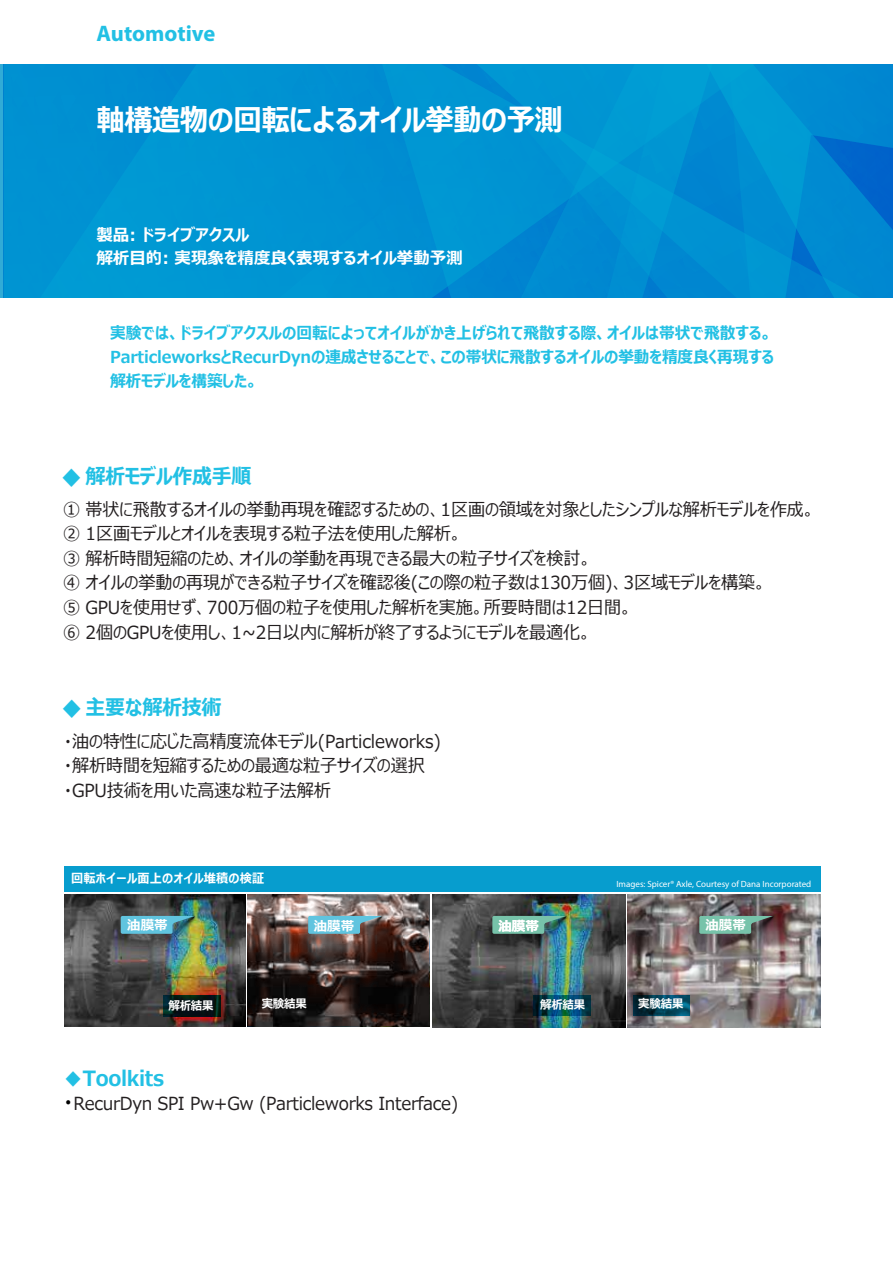
<style>
.page{position:relative;width:893px;height:1263px;background:#fff}
.page>*{position:absolute;margin:0;border:0;box-sizing:border-box;transform-origin:0 0}
.t1{font:700 30px "Meiryo UI";letter-spacing:-.02em;color:#fff;scale:.95 1}
.t2{font:700 22.5px "Myriad Pro";color:#22c0e4}
.t3{font:700 21px "Meiryo UI";letter-spacing:-.015em;color:#22c0e4;scale:.95 1}
.t4{font:18px/24.6px "Meiryo UI";letter-spacing:-.01em;color:#231f20;scale:.95 1}
.t5{font:700 16.5px/24px "Meiryo UI";letter-spacing:-.01em;color:#22c0e4;scale:.95 1}
.t6{font:700 16.5px/22.5px "Meiryo UI";color:#fff}
.t7{font:700 13.5px "Meiryo UI";color:#fff}
.t8{font:700 12.9px "Meiryo UI";letter-spacing:.01em;color:#fff;scale:.95 1}
.t9{font:700 12px "Meiryo UI";letter-spacing:-.01em;color:#fff;scale:.95 1}
.t10{font:9px "Myriad Pro";color:#fff}
.s1{font-style:inherit}
.s2{font-family:"Nanum Gothic";font-weight:300}
.s3{font-weight:700;font-size:21px;color:#000}
</style>
<div class="page">
<svg style="left:4px;top:64px;width:889px;height:234px;background:#0090d1"></svg>
<img style="left:64px;top:894px;width:182px;height:132px">
<svg style="left:247px;top:894px;width:182px;height:132px;background:#473c3a"></svg>
<svg style="left:163px;top:995px;width:58px;height:22px"></svg>
<div style="left:64px;top:866px;width:757px;height:26px;background:#079dce"></div>
<img style="left:627px;top:894px;width:193px;height:133px">
<img style="left:432px;top:894px;width:193px;height:133px">
<img style="left:289px;top:911px;width:97px;height:78px">
<img style="left:102px;top:911px;width:97px;height:78px">
<img style="left:680px;top:911px;width:98px;height:78px">
<img style="left:473px;top:911px;width:98px;height:78px">
<svg style="left:534px;top:995px;width:57px;height:21px"></svg>
<svg style="left:633px;top:995px;width:56px;height:21px"></svg>
<p class="t2" style="left:97px;top:19px;width:120px">Automotive</p>
<h1 class="t1" style="left:96px;top:99px;width:493px">軸構造物の回転によるオイル挙動の予測</h1>
<p class="t6" style="left:96px;top:225px;width:368px">製品: ドライブアクスル<br><span class="s1">解析目的:</span> 実現象を精度良く表現するオイル挙動予測</p>
<p class="t5" style="left:110px;top:322px;width:720px">実験では、ドライブアクスルの回転によってオイルがかき上げられて飛散する際、オイルは帯状で飛散する。　　<br>ParticleworksとRecurDynの連成させることで、この帯状に飛散するオイルの挙動を精度良く再現する解析モデルを構築した。</p>
<p class="t3" style="left:62px;top:461px;width:200px"><span class="s2">◆</span> 解析モデル作成手順</p>
<p class="t4" style="left:63px;top:498px;width:793px">① 帯状に飛散するオイルの挙動再現を確認するための、1区画の領域を対象としたシンプルな解析モデルを作成。② 1区画モデルとオイルを表現する粒子法を使用した解析。<br>③ 解析時間短縮のため、オイルの挙動を再現できる最大の粒子サイズを検討。<br>④ オイルの挙動の再現ができる粒子サイズを確認後(この際の粒子数は130万個)、3区域モデルを構築。<br>⑤ GPUを使用せず、700万個の粒子を使用した解析を実施。所要時間は12日間。<br>⑥ 2個のGPUを使用し、1~2日以内に解析が終了するようにモデルを最適化。</p>
<p class="t3" style="left:62px;top:692px;width:169px"><span class="s2">◆</span> 主要な解析技術</p>
<p class="t4" style="left:64px;top:730px;width:398px">・油の特性に応じた高精度流体モデル(Particleworks)・解析時間を短縮するための最適な粒子サイズの選択・GPU技術を用いた高速な粒子法解析</p>
<p class="t8" style="left:71px;top:869px;width:205px">回転ホイール面上のオイル堆積の検証</p>
<p class="t10" style="left:616px;top:879px;width:196px">Images: Spicer® Axle, Courtesy of Dana Incorporated</p>
<p class="t7" style="left:127px;top:916px;width:42px">油膜帯</p>
<p class="t7" style="left:314px;top:916px;width:42px">油膜帯</p>
<p class="t7" style="left:498px;top:916px;width:42px">油膜帯</p>
<p class="t7" style="left:705px;top:916px;width:42px">油膜帯</p>
<p class="t9" style="left:168px;top:997px;width:49px">解析結果</p>
<p class="t9" style="left:262px;top:995px;width:49px">実験結果</p>
<p class="t9" style="left:638px;top:995px;width:49px">実験結果</p>
<p class="t9" style="left:540px;top:996px;width:49px">解析結果</p>
<p class="t3" style="left:63px;top:1063px;width:107px">◆Toolkits</p>
<p class="t4" style="left:63px;top:1092px;width:417px"><span class="s3">・</span>RecurDyn SPI Pw+Gw (Particleworks Interface)</p>
</div>
